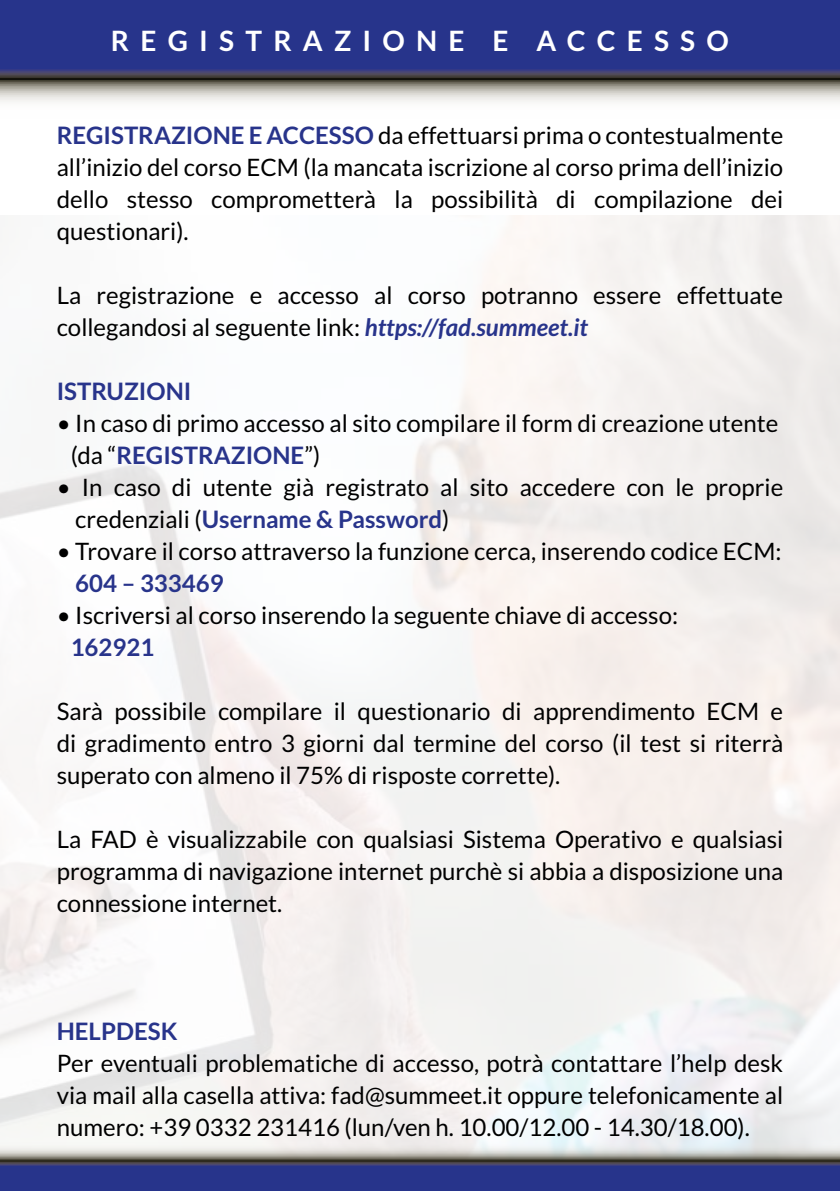
<style>
.page{position:relative;width:840px;height:1191px;background:#fff}
.page>*{position:absolute;margin:0;border:0;box-sizing:border-box;transform-origin:0 0}
.t1{font:700 28px "Lato";letter-spacing:.4em;color:#fff}
.t2{font:24px/32px "Lato";color:#000;text-align:justify}
.t3{font:700 24px "Lato";color:#28348b}
.s1{font-weight:700;color:#28348b}
.s2{font-weight:700;font-style:italic;color:#28348b}
</style>
<div class="page">
<svg style="left:0;top:0;width:839px;height:102px;background:#48508c"></svg>
<svg style="left:0;top:1122px;width:839px;height:69px"></svg>
<p class="t1" style="left:111px;top:25px;width:619px">REGISTRAZIONE E ACCESSO</p>
<p class="t2" style="left:57px;top:119px;width:727px"><span class="s1">REGISTRAZIONE E ACCESSO</span> da effettuarsi prima o contestualmente all’inizio del corso ECM (la mancata iscrizione al corso prima dell’inizio dello stesso comprometterà la possibilità di compilazione dei questionari).</p>
<p class="t2" style="left:57px;top:279px;width:727px">La registrazione e accesso al corso potranno essere effettuate collegandosi al seguente link: <span class="s2">https://fad.summeet.it</span></p>
<p class="t3" style="left:57px;top:377px;width:136px">ISTRUZIONI</p>
<p class="t2" style="left:71px;top:407px;width:708px;text-indent:-14px">• In caso di primo accesso al sito compilare il form di creazione utente (da “<span class="s1">REGISTRAZIONE</span>”)</p>
<p class="t2" style="left:75px;top:471px;width:709px;text-indent:-19px">• In caso di utente già registrato al sito accedere con le proprie credenziali (<span class="s1">Username &amp; Password</span>)</p>
<p class="t2" style="left:57px;top:535px;width:725px">• Trovare il corso attraverso la funzione cerca, inserendo codice ECM:</p>
<p class="t3" style="left:75px;top:569px;width:150px">604 – 333469</p>
<p class="t2" style="left:57px;top:599px;width:622px">• Iscriversi al corso inserendo la seguente chiave di accesso:</p>
<p class="t3" style="left:71px;top:633px;width:85px">162921</p>
<p class="t2" style="left:57px;top:695px;width:727px">Sarà possibile compilare il questionario di apprendimento ECM e di gradimento entro 3 giorni dal termine del corso (il test si riterrà superato con almeno il 75% di risposte corrette).</p>
<p class="t2" style="left:57px;top:823px;width:727px">La FAD è visualizzabile con qualsiasi Sistema Operativo e qualsiasi programma di navigazione internet purchè si abbia a disposizione una connessione internet.</p>
<p class="t3" style="left:57px;top:1017px;width:122px">HELPDESK</p>
<p class="t2" style="left:57px;top:1047px;width:727px">Per eventuali problematiche di accesso, potrà contattare l’help desk via mail alla casella attiva: fad@summeet.it oppure telefonicamente al numero: +39 0332 231416 (lun/ven h. 10.00/12.00 - 14.30/18.00).</p>
</div>
